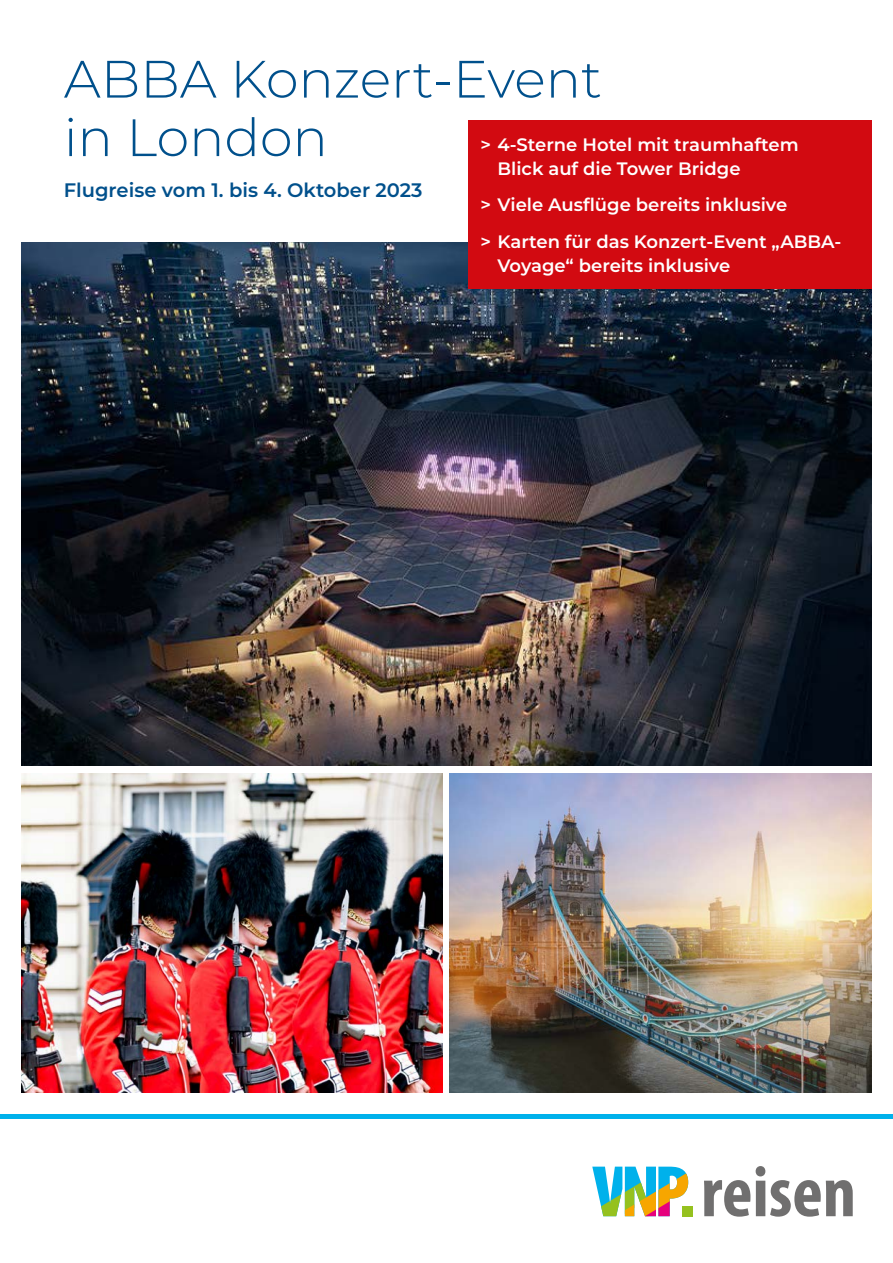
<style>
.page{position:relative;width:893px;height:1263px;background:#fff}
.page>*{position:absolute;margin:0;border:0;box-sizing:border-box;transform-origin:0 0}
.t1{font:300 52.5px/58.5px "Montserrat";color:#00508c}
.t2{font:600 19.5px "Montserrat";color:#00508c}
.t3{font:600 18px/24px "Montserrat";color:#fff}
</style>
<div class="page">
<hr style="left:0;top:1114px;width:893px;height:4px;background:#00b1eb">
<svg style="left:704px;top:1166px;width:149px;height:51px"></svg>
<div style="left:682px;top:1206px;width:10px;height:10px;background:#95c11f"></div>
<svg style="left:592px;top:1166px;width:96px;height:50px"></svg>
<img style="left:21px;top:242px;width:851px;height:523px">
<img style="left:21px;top:774px;width:421px;height:319px">
<img style="left:449px;top:774px;width:423px;height:319px">
<div style="left:468px;top:120px;width:404px;height:169px;background:#d20a11"></div>
<h1 class="t1" style="left:64px;top:48px;width:540px">ABBA Konzert-Event in London</h1>
<p class="t2" style="left:64px;top:176px;width:360px">Flugreise vom 1. bis 4. Oktober 2023</p>
<p class="t3" style="left:497px;top:131px;width:303px;text-indent:-17px">&gt; 4-Sterne Hotel mit traumhaftem<br>Blick auf die Tower Bridge</p>
<p class="t3" style="left:480px;top:186px;width:362px;line-height:36.8px">&gt; Viele Ausflüge bereits inklusive<br>&gt; Karten für das Konzert-Event „ABBA-</p>
<p class="t3" style="left:497px;top:253px;width:234px">Voyage“ bereits inklusive</p>
</div>
